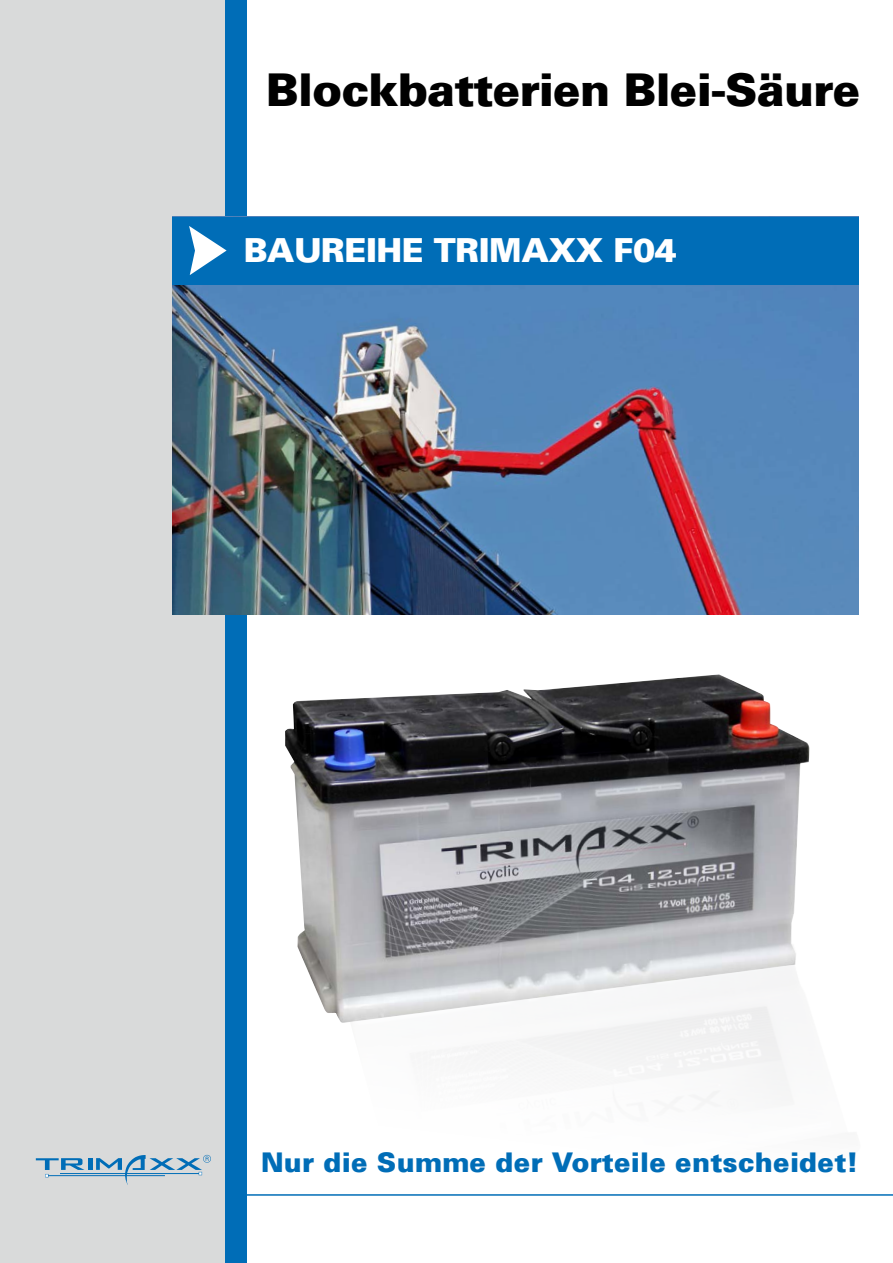
<style>
.page{position:relative;width:893px;height:1263px;background:#fff}
.page>*{position:absolute;margin:0;border:0;box-sizing:border-box;transform-origin:0 0}
.t1{font:900 45px "Univers";letter-spacing:-.015em;color:#000}
.t2{font:900 33px "Univers";letter-spacing:-.015em;color:#fff}
.t3{font:900 27px "Univers";letter-spacing:.01em;color:#006db7}
</style>
<div class="page">
<hr style="left:232px;top:1194px;width:661px;height:2px;background:#006db7">
<div style="left:0;top:0;width:225px;height:1263px;background:#d9dada"></div>
<div style="left:225px;top:0;width:22px;height:1263px;background:#006db7"></div>
<img style="left:172px;top:284px;width:686px;height:330px">
<div style="left:172px;top:217px;width:686px;height:67px;background:#006db7"></div>
<svg style="left:189px;top:226px;width:38px;height:49px"></svg>
<img style="left:285px;top:674px;width:525px;height:349px">
<hr style="left:60px;top:1173px;width:140px;height:1px;background:#006db7">
<hr style="left:47px;top:1175px;width:118px;height:1px;background:#006db7">
<svg style="left:36px;top:1158px;width:49px;height:19px"></svg>
<hr style="left:88px;top:1158px;width:4px;height:12px;background:#006db7">
<svg style="left:96px;top:1155px;width:115px;height:30px"></svg>
<h1 class="t1" style="left:266px;top:60px;width:596px">Blockbatterien Blei-Säure</h1>
<p class="t2" style="left:244px;top:229px;width:435px">BAUREIHE TRIMAXX F04</p>
<p class="t3" style="left:261px;top:1145px;width:599px">Nur die Summe der Vorteile entscheidet!</p>
</div>
